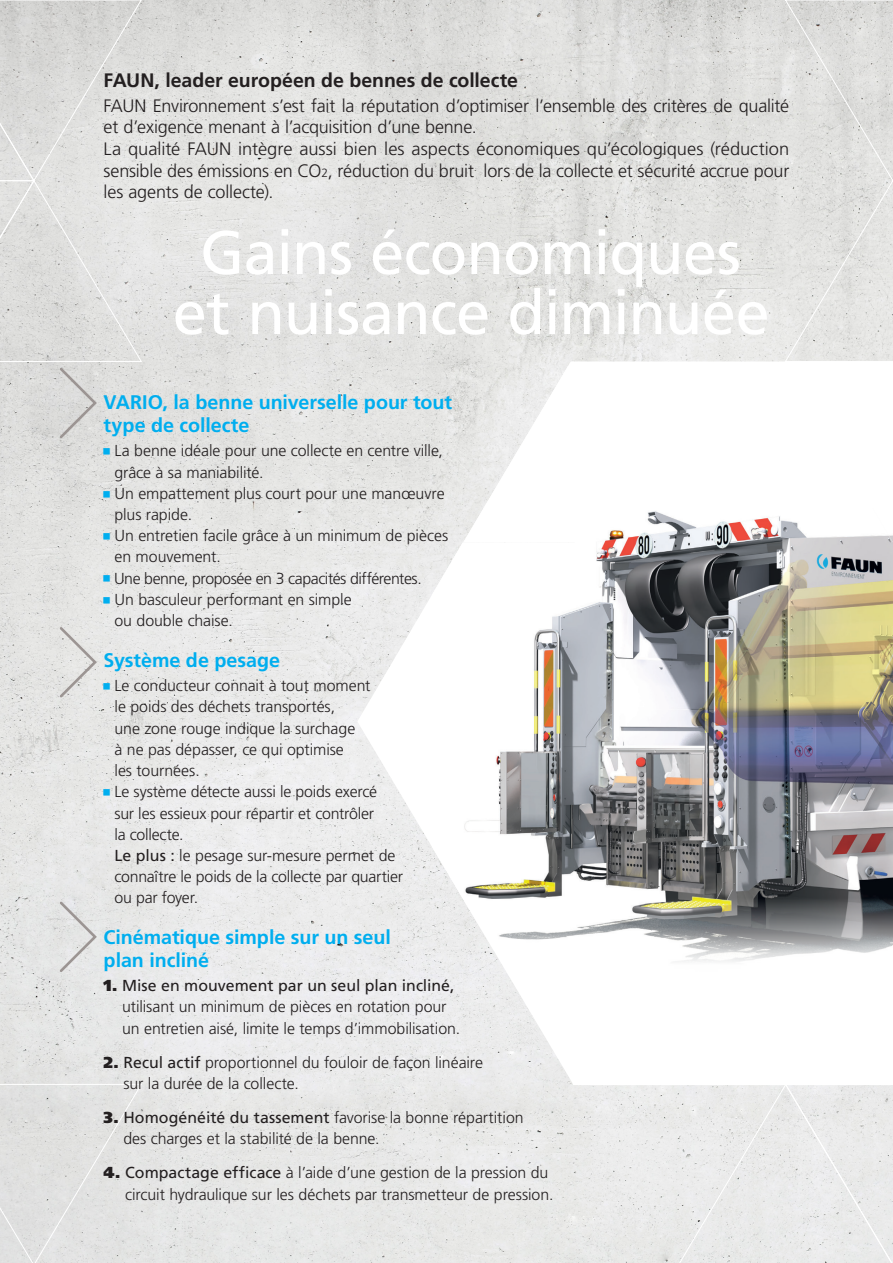
<style>
.page{position:relative;width:893px;height:1263px;background:#fff}
.page>*{position:absolute;margin:0;border:0;box-sizing:border-box;transform-origin:0 0}
.t1{font:61.5px/60px "Frutiger";letter-spacing:-.015em;color:#fff;text-align:center}
.t2{font:700 19.65px/22.6px "Frutiger";letter-spacing:-.005em;color:#00aeef}
.t3{font:700 19.5px "Frutiger";color:#231f20}
.t4{font:300 18px/21.6px "Frutiger";letter-spacing:-.01em;color:#231f20}
.t5{font:300 15.9px/21.1px "Frutiger";letter-spacing:-.005em;color:#231f20}
.t6{font:300 15.9px "Frutiger";letter-spacing:-.03em;color:#231f20}
.s1{font-size:12px}
.s2{font-weight:400}
.s3{font-weight:900}
</style>
<div class="page">
<img style="left:0;top:0;width:784px;height:1263px">
<div style="left:0;top:1084px;width:143px;height:179px;background:#e1e1e0"></div>
<svg style="left:784px;top:0;width:109px;height:361px"></svg>
<div style="left:677px;top:1085px;width:216px;height:178px;background:#eaeaea"></div>
<svg style="left:357px;top:361px;width:427px;height:724px;fill:#ebebeb"></svg>
<img style="left:432px;top:366px;width:461px;height:719px">
<svg style="left:0;top:0;width:143px;height:439px"></svg>
<svg style="left:59px;top:626px;width:38px;height:72px"></svg>
<svg style="left:59px;top:901px;width:38px;height:71px"></svg>
<svg style="left:104px;top:448px;width:6px;height:7px"></svg>
<svg style="left:104px;top:491px;width:6px;height:6px"></svg>
<svg style="left:104px;top:533px;width:6px;height:6px"></svg>
<svg style="left:104px;top:575px;width:6px;height:7px"></svg>
<svg style="left:104px;top:597px;width:6px;height:6px"></svg>
<svg style="left:104px;top:683px;width:6px;height:6px"></svg>
<svg style="left:104px;top:789px;width:6px;height:6px"></svg>
<p class="t3" style="left:104px;top:69px;width:416px">FAUN, leader européen de bennes de collecte</p>
<p class="t4" style="left:104px;top:95px;width:687px">FAUN Environnement s’est fait la réputation d’optimiser l’ensemble des critères de qualité et d’exigence menant à l’acquisition d’une benne.</p>
<p class="t4" style="left:104px;top:138px;width:687px;text-align:justify">La qualité FAUN intègre aussi bien les aspects économiques qu’écologiques (réduction sensible des émissions en CO<span class="s1">2</span>, réduction du bruit lors de la collecte et sécurité accrue pour les agents de collecte).</p>
<p class="t1" style="left:173px;top:223px;width:598px">Gains économiques et nuisance diminuée</p>
<p class="t2" style="left:104px;top:391px;width:350px">VARIO, la benne universelle pour tout type de collecte</p>
<p class="t5" style="left:114px;top:441px;width:330px">La benne idéale pour une collecte en centre ville, grâce à sa maniabilité.</p>
<p class="t5" style="left:114px;top:483px;width:332px">Un empattement plus court pour une manœuvre plus rapide.</p>
<p class="t5" style="left:114px;top:525px;width:335px">Un entretien facile grâce à un minimum de pièces en mouvement.</p>
<p class="t6" style="left:114px;top:569px;width:309px">Une benne, proposée en 3 capacités différentes.</p>
<p class="t5" style="left:114px;top:589px;width:239px">Un basculeur performant en simple ou double chaise.</p>
<p class="t2" style="left:104px;top:649px;width:178px">Système de pesage</p>
<p class="t5" style="left:114px;top:675px;width:258px">Le conducteur connait à tout moment le poids des déchets transportés,<br>une zone rouge indique la surchage<br>à ne pas dépasser, ce qui optimise<br>les tournées.</p>
<p class="t5" style="left:114px;top:781px;width:290px">Le système détecte aussi le poids exercé<br>sur les essieux pour répartir et contrôler<br>la collecte.<br><span class="s2">Le plus :</span> le pesage sur-mesure permet de connaître le poids de la collecte par quartier ou par foyer.</p>
<p class="t2" style="left:104px;top:926px;width:289px">Cinématique simple sur un seul plan incliné</p>
<p class="t5" style="left:122px;top:975px;width:340px;text-indent:-18px"><span class="s3">1.</span> <span class="s2">Mise en mouvement par un seul plan incliné, </span>utilisant un minimum de pièces en rotation pour un entretien aisé, limite le temps d’immobilisation.</p>
<p class="t5" style="left:124px;top:1052px;width:361px;text-indent:-20px"><span class="s3">2.</span> <span class="s2">Recul actif</span> proportionnel du fouloir de façon linéaire sur la durée de la collecte.</p>
<p class="t5" style="left:123px;top:1107px;width:402px;text-indent:-20px"><span class="s3">3.</span> <span class="s2">Homogénéité du tassement</span> favorise la bonne répartition des charges et la stabilité de la benne.</p>
<p class="t5" style="left:125px;top:1162px;width:430px;text-indent:-22px"><span class="s3">4.</span> <span class="s2">Compactage efficace</span> à l’aide d’une gestion de la pression du circuit hydraulique sur les déchets par transmetteur de pression.</p>
</div>
